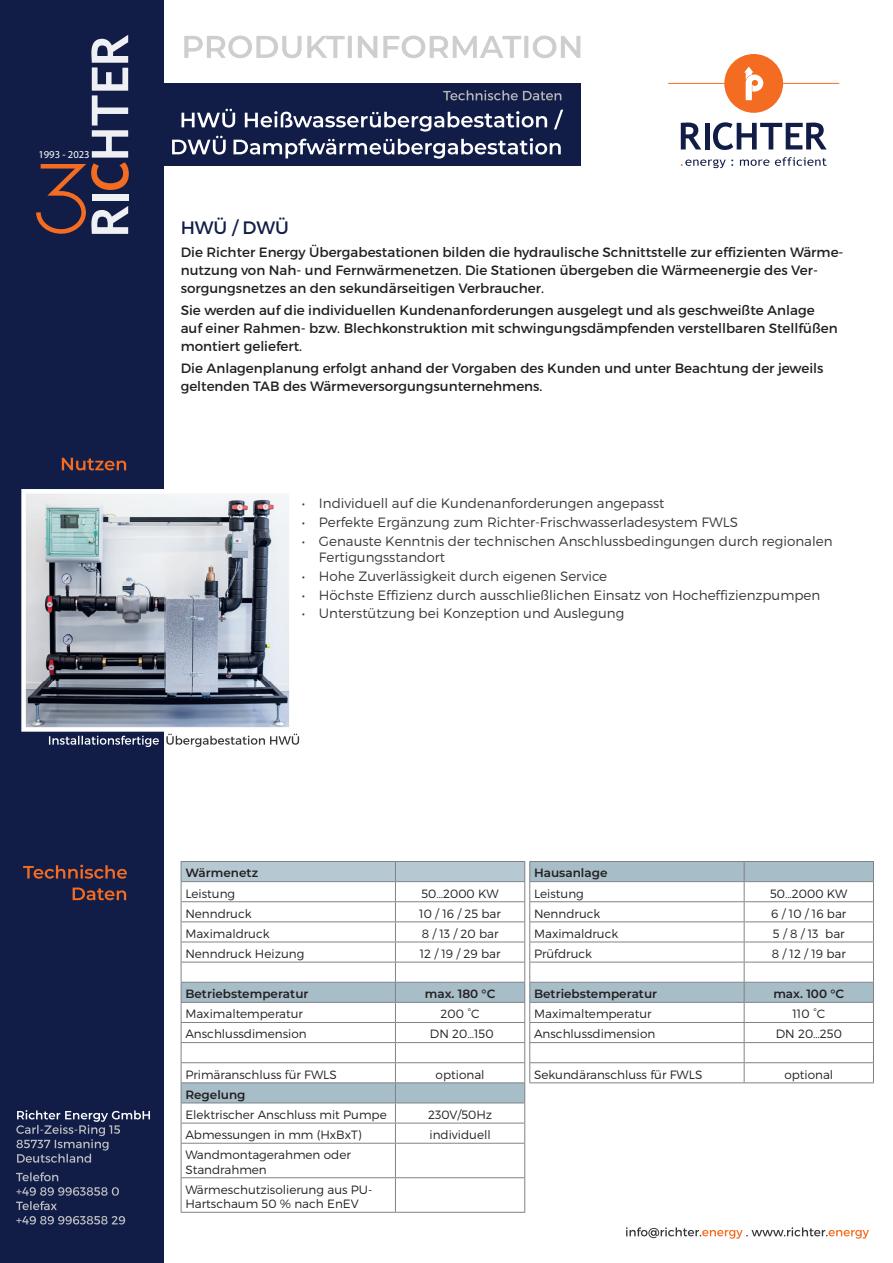
<style>
.page{position:relative;width:893px;height:1263px;background:#fff}
.page>*{position:absolute;margin:0;border:0;box-sizing:border-box;transform-origin:0 0}
.t1{font:18px "Montserrat";color:#111d47}
.t2{font:13.5px/18px "Montserrat";color:#231f20}
.t3{font:300 13.5px/16.5px "Montserrat";color:#383839}
.t4{font:300 12px/14.4px "Montserrat";color:#231f20}
.t5{font:600 12px "Montserrat";color:#231f20}
.t6{font:10.65px "Myriad Pro";color:#fff}
</style>
<div class="page">
<div style="left:0;top:83px;width:580px;height:83px;background:#111d47"></div>
<svg style="left:172px;top:109px;width:391px;height:50px"></svg>
<svg style="left:443px;top:90px;width:118px;height:10px"></svg>
<hr style="left:668px;top:83px;width:171px;height:1px;background:#f36c21">
<svg style="left:681px;top:123px;width:20px;height:26px"></svg>
<hr style="left:705px;top:123px;width:4px;height:26px;background:#111d47">
<svg style="left:713px;top:122px;width:114px;height:28px"></svg>
<svg style="left:681px;top:159px;width:52px;height:9px"></svg>
<svg style="left:740px;top:160px;width:29px;height:6px"></svg>
<svg style="left:775px;top:157px;width:52px;height:9px"></svg>
<div style="left:724px;top:54px;width:59px;height:59px;background:#f36c21;border-radius:50%"></div>
<svg style="left:744px;top:67px;width:19px;height:33px"></svg>
<svg style="left:184px;top:36px;width:396px;height:22px"></svg>
<div style="left:0;top:0;width:164px;height:1263px;background:#111d47"></div>
<svg style="left:36px;top:35px;width:93px;height:199px"></svg>
<svg style="left:73px;top:887px;width:53px;height:13px"></svg>
<svg style="left:23px;top:865px;width:104px;height:14px"></svg>
<svg style="left:16px;top:1216px;width:109px;height:8px"></svg>
<svg style="left:16px;top:1187px;width:103px;height:23px"></svg>
<svg style="left:16px;top:1172px;width:42px;height:9px"></svg>
<svg style="left:16px;top:1110px;width:134px;height:53px"></svg>
<svg style="left:626px;top:1227px;width:243px;height:12px"></svg>
<img style="left:26px;top:494px;width:263px;height:233px">
<div style="left:21px;top:489px;width:273px;height:243px;border:4px solid #fff"></div>
<svg style="left:166px;top:734px;width:133px;height:13px"></svg>
<svg style="left:49px;top:736px;width:110px;height:11px"></svg>
<svg style="left:62px;top:458px;width:64px;height:12px"></svg>
<svg style="left:182px;top:1178px;width:342px;height:34px"></svg>
<hr style="left:395px;top:1143px;width:130px;height:1px;background:#808285">
<hr style="left:524px;top:1143px;width:1px;height:34px;background:#808285">
<hr style="left:395px;top:1177px;width:130px;height:1px;background:#808285">
<hr style="left:524px;top:1178px;width:1px;height:34px;background:#808285">
<hr style="left:395px;top:1212px;width:130px;height:1px;background:#808285">
<hr style="left:181px;top:1143px;width:214px;height:1px;background:#808285">
<hr style="left:181px;top:1143px;width:1px;height:34px;background:#808285">
<hr style="left:395px;top:1143px;width:1px;height:34px;background:#808285">
<hr style="left:181px;top:1177px;width:214px;height:1px;background:#808285">
<hr style="left:181px;top:1178px;width:1px;height:34px;background:#808285">
<hr style="left:395px;top:1178px;width:1px;height:34px;background:#808285">
<hr style="left:181px;top:1212px;width:214px;height:1px;background:#808285">
<div style="left:530px;top:862px;width:343px;height:19px;background:#a7bdc8"></div>
<svg style="left:530px;top:882px;width:343px;height:200px"></svg>
<hr style="left:744px;top:861px;width:130px;height:1px;background:#808285">
<hr style="left:744px;top:881px;width:130px;height:1px;background:#808285">
<hr style="left:744px;top:901px;width:130px;height:1px;background:#808285">
<hr style="left:744px;top:921px;width:130px;height:1px;background:#808285">
<hr style="left:744px;top:942px;width:130px;height:1px;background:#808285">
<hr style="left:744px;top:962px;width:130px;height:1px;background:#808285">
<hr style="left:744px;top:982px;width:130px;height:1px;background:#808285">
<hr style="left:744px;top:1002px;width:130px;height:1px;background:#808285">
<hr style="left:744px;top:1022px;width:130px;height:1px;background:#808285">
<hr style="left:744px;top:1042px;width:130px;height:1px;background:#808285">
<hr style="left:744px;top:1062px;width:130px;height:1px;background:#808285">
<svg style="left:873px;top:862px;width:1px;height:220px"></svg>
<hr style="left:744px;top:1082px;width:130px;height:1px;background:#808285">
<hr style="left:529px;top:861px;width:215px;height:1px;background:#808285">
<hr style="left:529px;top:881px;width:215px;height:1px;background:#808285">
<hr style="left:529px;top:901px;width:215px;height:1px;background:#808285">
<hr style="left:529px;top:921px;width:215px;height:1px;background:#808285">
<hr style="left:529px;top:942px;width:215px;height:1px;background:#808285">
<hr style="left:529px;top:962px;width:215px;height:1px;background:#808285">
<hr style="left:529px;top:982px;width:215px;height:1px;background:#808285">
<hr style="left:529px;top:1002px;width:215px;height:1px;background:#808285">
<hr style="left:529px;top:1022px;width:215px;height:1px;background:#808285">
<hr style="left:529px;top:1042px;width:215px;height:1px;background:#808285">
<hr style="left:529px;top:1062px;width:215px;height:1px;background:#808285">
<svg style="left:181px;top:861px;width:349px;height:282px"></svg>
<svg style="left:744px;top:862px;width:1px;height:220px"></svg>
<hr style="left:529px;top:1082px;width:215px;height:1px;background:#808285">
<p class="t6" style="left:38px;top:147px;width:53px">1993 - 2023</p>
<h1 class="t1" style="left:181px;top:217px;width:110px">HWÜ / DWÜ</h1>
<p class="t2" style="left:181px;top:243px;width:664px">Die Richter Energy Übergabestationen bilden die hydraulische Schnittstelle zur effizienten Wärme&shy;nutzung von Nah- und Fernwärmenetzen. Die Stationen übergeben die Wärmeenergie des Ver&shy;sorgungsnetzes an den sekundärseitigen Verbraucher.</p>
<p class="t2" style="left:181px;top:301px;width:659px">Sie werden auf die individuellen Kundenanforderungen ausgelegt und als geschweißte Anlage auf einer Rahmen- bzw. Blechkonstruktion mit schwingungsdämpfenden verstellbaren Stellfüßen montiert geliefert.</p>
<p class="t2" style="left:181px;top:359px;width:644px">Die Anlagenplanung erfolgt anhand der Vorgaben des Kunden und unter Beachtung der jeweils geltenden TAB des Wärmeversorgungsunternehmens.</p>
<p class="t3" style="left:302px;top:495px;width:364px">• Individuell auf die Kundenanforderungen angepasst</p>
<p class="t3" style="left:302px;top:514px;width:438px">• Perfekte Ergänzung zum Richter-Frischwasserladesystem FWLS</p>
<p class="t3" style="left:319px;top:532px;width:515px;text-indent:-17px">• Genauste Kenntnis der technischen Anschlussbedingungen durch regionalen<br>Fertigungsstandort</p>
<p class="t3" style="left:302px;top:568px;width:307px">• Hohe Zuverlässigkeit durch eigenen Service</p>
<p class="t3" style="left:302px;top:586px;width:520px">• Höchste Effizienz durch ausschließlichen Einsatz von Hocheffizienzpumpen</p>
<p class="t3" style="left:302px;top:605px;width:324px">• Unterstützung bei Konzeption und Auslegung</p>
<p class="t5" style="left:185px;top:864px;width:74px">Wärmenetz</p>
<p class="t4" style="left:185px;top:886px;width:51px">Leistung</p>
<p class="t4" style="left:421px;top:886px;width:79px">50…2000 KW</p>
<p class="t4" style="left:185px;top:906px;width:68px">Nenndruck</p>
<p class="t4" style="left:419px;top:906px;width:83px">10 / 16 / 25 bar</p>
<p class="t4" style="left:185px;top:926px;width:86px">Maximaldruck</p>
<p class="t4" style="left:422px;top:926px;width:78px">8 / 13 / 20 bar</p>
<p class="t4" style="left:185px;top:946px;width:120px">Nenndruck Heizung</p>
<p class="t4" style="left:420px;top:946px;width:82px">12 / 19 / 29 bar</p>
<p class="t5" style="left:185px;top:985px;width:125px">Betriebstemperatur</p>
<p class="t5" style="left:425px;top:985px;width:72px">max. 180 °C</p>
<p class="t4" style="left:185px;top:1006px;width:119px">Maximaltemperatur</p>
<p class="t4" style="left:441px;top:1006px;width:41px">200 °C</p>
<p class="t4" style="left:185px;top:1027px;width:123px">Anschlussdimension</p>
<p class="t4" style="left:430px;top:1027px;width:65px">DN 20…150</p>
<p class="t4" style="left:185px;top:1067px;width:153px">Primäranschluss für FWLS</p>
<p class="t4" style="left:436px;top:1067px;width:50px">optional</p>
<p class="t5" style="left:185px;top:1086px;width:62px">Regelung</p>
<p class="t4" style="left:185px;top:1107px;width:203px">Elektrischer Anschluss mit Pumpe</p>
<p class="t4" style="left:428px;top:1107px;width:66px">230V/50Hz</p>
<p class="t4" style="left:185px;top:1127px;width:178px">Abmessungen in mm (HxBxT)</p>
<p class="t4" style="left:429px;top:1127px;width:63px">individuell</p>
<p class="t4" style="left:185px;top:1147px;width:167px">Wandmontagerahmen oder<br>Standrahmen</p>
<p class="t4" style="left:185px;top:1182px;width:189px">Wärmeschutzisolierung aus PU-<br>Hartschaum 50 % nach EnEV</p>
<p class="t5" style="left:534px;top:864px;width:75px">Hausanlage</p>
<p class="t4" style="left:534px;top:886px;width:51px">Leistung</p>
<p class="t4" style="left:770px;top:886px;width:79px">50…2000 KW</p>
<p class="t4" style="left:534px;top:906px;width:68px">Nenndruck</p>
<p class="t4" style="left:771px;top:906px;width:77px">6 / 10 / 16 bar</p>
<p class="t4" style="left:534px;top:926px;width:86px">Maximaldruck</p>
<p class="t4" style="left:773px;top:926px;width:73px">5 / 8 / 13 bar</p>
<p class="t4" style="left:534px;top:946px;width:60px">Prüfdruck</p>
<p class="t4" style="left:772px;top:946px;width:76px">8 / 12 / 19 bar</p>
<p class="t5" style="left:534px;top:985px;width:125px">Betriebstemperatur</p>
<p class="t5" style="left:773px;top:985px;width:72px">max. 100 °C</p>
<p class="t4" style="left:534px;top:1006px;width:119px">Maximaltemperatur</p>
<p class="t4" style="left:792px;top:1006px;width:34px">110 °C</p>
<p class="t4" style="left:534px;top:1027px;width:123px">Anschlussdimension</p>
<p class="t4" style="left:776px;top:1027px;width:68px">DN 20…250</p>
<p class="t4" style="left:534px;top:1067px;width:170px">Sekundäranschluss für FWLS</p>
<p class="t4" style="left:784px;top:1067px;width:50px">optional</p>
</div>
